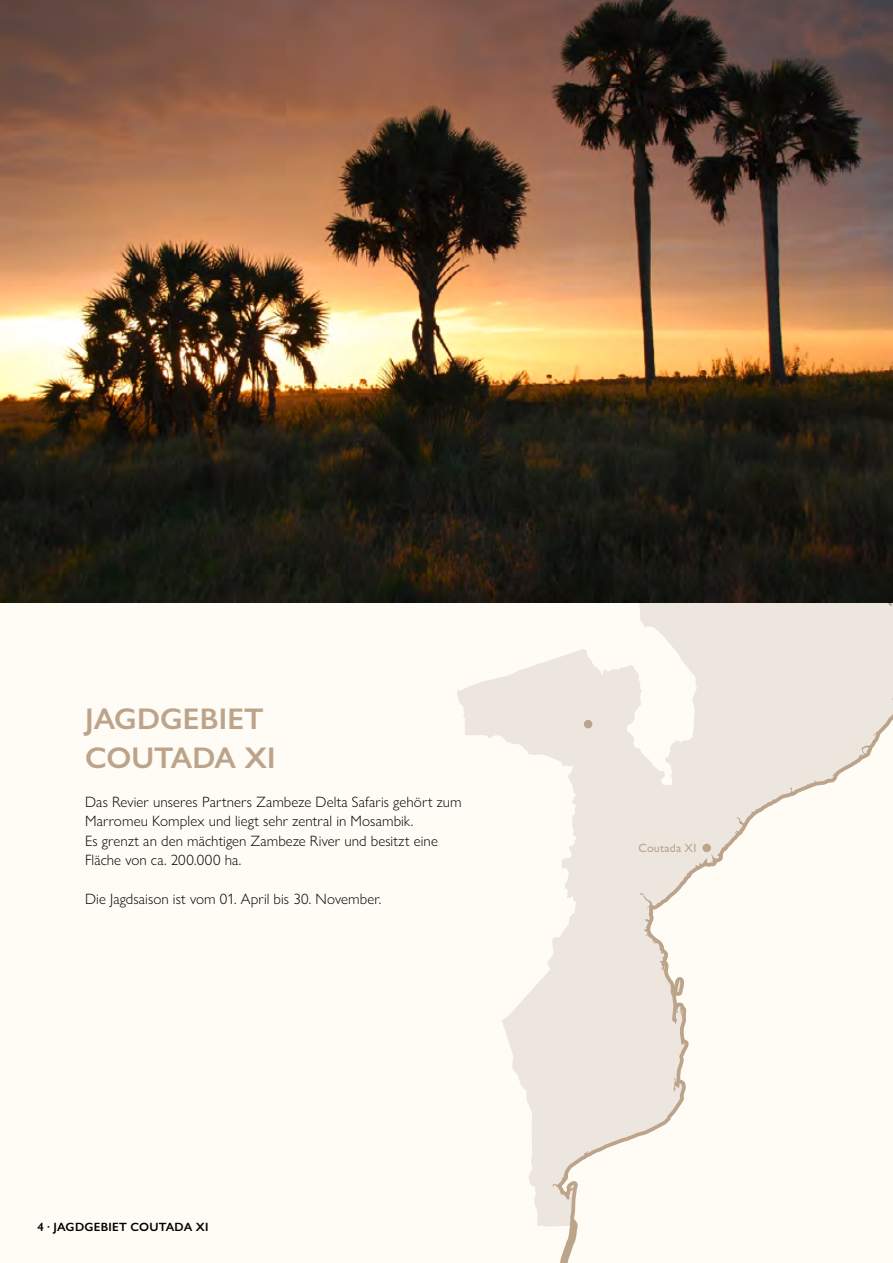
<style>
.page{position:relative;width:893px;height:1263px;background:#fffbf5}
.page>*{position:absolute;margin:0;border:0;box-sizing:border-box;transform-origin:0 0}
.t1{font:600 30px/39px "Gill Sans Nova";color:#bca48b}
.t2{font:300 15px/19.5px "Gill Sans Nova";letter-spacing:.005em;color:#000}
.t3{font:600 12px "Gill Sans Nova";letter-spacing:.02em;color:#000}
.t4{font:500 12px "Gill Sans Nova";letter-spacing:.02em;color:#bca48b}
</style>
<div class="page">
<svg style="left:457px;top:602px;width:436px;height:624px"></svg>
<div style="left:702px;top:844px;width:9px;height:8px;background:#bca48b;border-radius:50%"></div>
<div style="left:584px;top:720px;width:8px;height:8px;background:#bca48b;border-radius:50%"></div>
<img style="left:0;top:0;width:893px;height:602px">
<h1 class="t1" style="left:85px;top:699px;width:192px">JAGDGEBIET<br>COUTADA XI</h1>
<p class="t2" style="left:85px;top:792px;width:378px">Das Revier unseres Partners Zambeze Delta Safaris gehört zum Marromeu Komplex und liegt sehr zentral in Mosambik.<br>Es grenzt an den mächtigen Zambeze River und besitzt eine Fläche von ca. 200.000 ha.</p>
<p class="t2" style="left:85px;top:889px;width:298px">Die Jagdsaison ist vom 01. April bis 30. November.</p>
<p class="t3" style="left:37px;top:1219px;width:172px">4 · JAGDGEBIET COUTADA XI</p>
<p class="t4" style="left:638px;top:841px;width:59px">Coutada XI</p>
</div>
